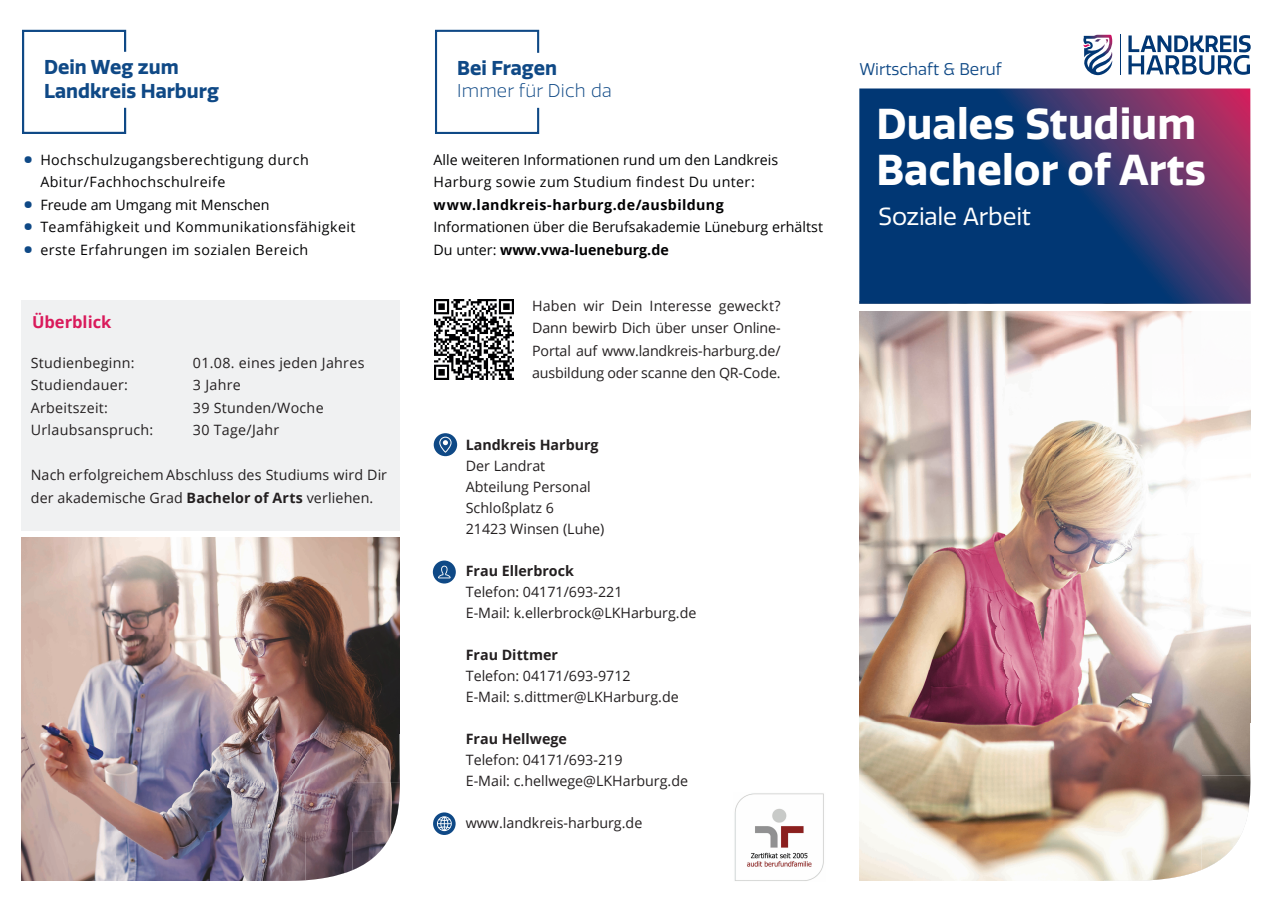
<style>
.page{position:relative;width:1272px;height:902px;background:#fff}
.page>*{position:absolute;margin:0;border:0;box-sizing:border-box;transform-origin:0 0}
.t1{font:700 42px/45px "Quatro";letter-spacing:.01em;color:#fff}
.t2{font:700 40.5px "Open Sans";color:#0f4986}
.t3{font:24px "Quatro";letter-spacing:-.01em;color:#fff}
.t4{font:700 19.5px/23.5px "Quatro";color:#0f4986}
.t5{font:300 18px "Quatro";letter-spacing:.01em;color:#0f4986}
.t6{font:16.5px "Quatro Sans";color:#0f4986}
.t7{font:700 16.5px "Open Sans";color:#d91a5b}
.t8{font:14.25px/21px "Open Sans";color:#231f20}
.t9{font:14.25px/22.5px "Open Sans";color:#000002}
.t10{font:14.25px/22.5px "Open Sans";letter-spacing:.03em;color:#000002}
.t11{font:14.25px "Open Sans";letter-spacing:.02em;color:#231f20}
.t12{font:700 14.25px "Open Sans";color:#231f20}
.t13{font:700 14.25px "Open Sans";letter-spacing:.03em;color:#000002}
.s1{font-weight:700}
</style>
<div class="page">
<div style="left:21px;top:300px;width:379px;height:230px;background:#f0f1f2"></div>
<svg style="left:435px;top:29px;width:105px;height:105px"></svg>
<img style="left:734px;top:793px;width:90px;height:88px">
<svg style="left:433px;top:433px;width:24px;height:23px"></svg>
<svg style="left:439px;top:436px;width:12px;height:16px"></svg>
<svg style="left:433px;top:560px;width:23px;height:23px"></svg>
<svg style="left:438px;top:565px;width:12px;height:13px"></svg>
<svg style="left:1150px;top:301px;width:101px;height:579px"></svg>
<img style="left:859px;top:310px;width:391px;height:518px">
<img style="left:859px;top:828px;width:291px;height:52px">
<img style="left:1152px;top:828px;width:16px;height:51px">
<img style="left:1201px;top:828px;width:42px;height:41px">
<svg style="left:859px;top:88px;width:391px;height:216px;background:#273771"></svg>
<svg style="left:1083px;top:35px;width:30px;height:40px"></svg>
<hr style="left:1119px;top:35px;width:1px;height:40px;background:#013774">
<svg style="left:1128px;top:35px;width:122px;height:40px"></svg>
<svg style="left:22px;top:29px;width:105px;height:105px"></svg>
<svg style="left:433px;top:812px;width:22px;height:22px"></svg>
<svg style="left:437px;top:816px;width:15px;height:15px"></svg>
<img style="left:22px;top:537px;width:378px;height:294px">
<img style="left:22px;top:831px;width:281px;height:49px">
<img style="left:305px;top:831px;width:48px;height:49px">
<img style="left:352px;top:831px;width:40px;height:39px">
<img style="left:434px;top:300px;width:79px;height:79px">
<div style="left:856px;top:304px;width:411px;height:6px;background:#fff"></div>
<h3 class="t4" style="left:44px;top:56px;width:176px">Dein Weg zum<br>Landkreis Harburg</h3>
<h2 class="t2" style="left:22px;top:130px;width:13px">·</h2>
<p class="t10" style="left:40px;top:148px;width:270px">Hochschulzugangsberechtigung durch<br>Abitur/Fachhochschulreife</p>
<h2 class="t2" style="left:22px;top:175px;width:13px">·</h2>
<p class="t9" style="left:40px;top:193px;width:231px">Freude am Umgang mit Menschen</p>
<h2 class="t2" style="left:22px;top:198px;width:13px">·</h2>
<p class="t10" style="left:40px;top:215px;width:317px">Teamfähigkeit und Kommunikationsfähigkeit</p>
<h2 class="t2" style="left:22px;top:220px;width:13px">·</h2>
<p class="t10" style="left:40px;top:238px;width:269px">erste Erfahrungen im sozialen Bereich</p>
<p class="t7" style="left:32px;top:310px;width:81px">Überblick</p>
<p class="t11" style="left:31px;top:352px;width:105px">Studienbeginn:</p>
<p class="t11" style="left:193px;top:352px;width:173px">01.08. eines jeden Jahres</p>
<p class="t11" style="left:31px;top:375px;width:99px">Studiendauer:</p>
<p class="t8" style="left:193px;top:374px;width:49px">3 Jahre</p>
<p class="t11" style="left:31px;top:397px;width:79px">Arbeitszeit:</p>
<p class="t11" style="left:193px;top:397px;width:132px">39 Stunden/Woche</p>
<p class="t11" style="left:31px;top:420px;width:124px">Urlaubsanspruch:</p>
<p class="t11" style="left:193px;top:420px;width:88px">30 Tage/Jahr</p>
<p class="t8" style="left:31px;top:463px;width:358px;line-height:22.5px">Nach erfolgreichem Abschluss des Studiums wird Dir der akademische Grad <span class="s1">Bachelor of Arts</span> verliehen.</p>
<h3 class="t4" style="left:457px;top:56px;width:101px">Bei Fragen</h3>
<p class="t5" style="left:457px;top:81px;width:156px">Immer für Dich da</p>
<p class="t9" style="left:433px;top:148px;width:346px">Alle weiteren Informationen rund um den Landkreis<br>Harburg sowie zum Studium findest Du unter:</p>
<p class="t13" style="left:433px;top:195px;width:292px">www.landkreis-harburg.de/ausbildung</p>
<p class="t9" style="left:433px;top:215px;width:391px">Informationen über die Berufsakademie Lüneburg erhältst<br>Du unter: <span class="s1">www.vwa-lueneburg.de</span></p>
<p class="t8" style="left:532px;top:294px;width:250px;line-height:22.5px;text-align:justify">Haben wir Dein Interesse geweckt?<br>Dann bewirb Dich über unser Online-Portal auf www.landkreis-harburg.de/ ausbildung oder scanne den QR-Code.</p>
<p class="t12" style="left:466px;top:435px;width:134px">Landkreis Harburg</p>
<p class="t8" style="left:466px;top:455px;width:140px">Der Landrat<br>Abteilung Personal<br>Schloßplatz 6<br>21423 Winsen (Luhe)</p>
<p class="t12" style="left:466px;top:561px;width:110px">Frau Ellerbrock</p>
<p class="t8" style="left:466px;top:581px;width:232px">Telefon: 04171/693-221<br>E-Mail: k.ellerbrock@LKHarburg.de</p>
<p class="t12" style="left:466px;top:645px;width:94px">Frau Dittmer</p>
<p class="t8" style="left:466px;top:665px;width:214px">Telefon: 04171/693-9712<br>E-Mail: s.dittmer@LKHarburg.de</p>
<p class="t12" style="left:466px;top:729px;width:103px">Frau Hellwege</p>
<p class="t8" style="left:466px;top:749px;width:224px">Telefon: 04171/693-219<br>E-Mail: c.hellwege@LKHarburg.de</p>
<p class="t8" style="left:466px;top:812px;width:178px">www.landkreis-harburg.de</p>
<p class="t6" style="left:859px;top:59px;width:144px">Wirtschaft &amp; Beruf</p>
<h1 class="t1" style="left:876px;top:102px;width:331px">Duales Studium<br>Bachelor of Arts</h1>
<h3 class="t3" style="left:878px;top:202px;width:154px">Soziale Arbeit</h3>
</div>
